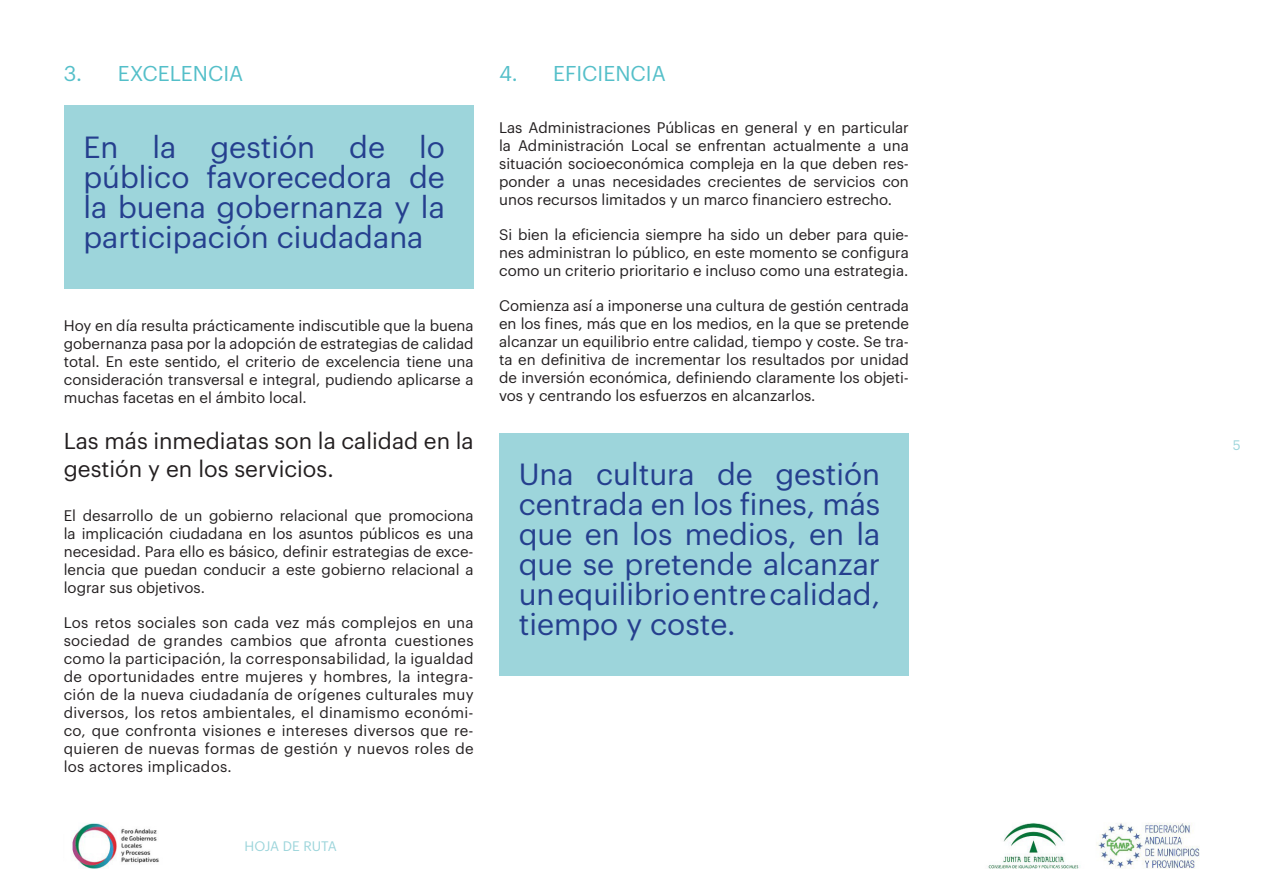
<style>
.page{position:relative;width:1263px;height:893px;background:#fff}
.page>*{position:absolute;margin:0;border:0;box-sizing:border-box;transform-origin:0 0}
.Destacado{font:30px/30px "Graphik";color:#253f8e;text-align:justify}
.Destacado-2{font:22.5px/28.5px "Graphik";color:#231f20}
.t1{font:21px "Graphik";color:#54bfc9}
.Texto_cuerpo{font:15px/18px "Graphik";color:#231f20;text-align:justify}
.t2{font:13.5px "Graphik";letter-spacing:-.005em;color:#9dd5db}
</style>
<div class="page">
<img style="left:988px;top:822px;width:211px;height:47px">
<img style="left:72px;top:823px;width:87px;height:46px">
<div style="left:64px;top:105px;width:410px;height:184px;background:#9dd5db"></div>
<div style="left:499px;top:433px;width:410px;height:243px;background:#9dd5db"></div>
<p class="t1" style="left:64px;top:58px;width:181px">3. EXCELENCIA</p>
<p class="Destacado" style="left:83px;top:130px;width:363px">En la gestión de lo público favorecedora de la buena gobernanza y la participación ciudadana</p>
<p class="Texto_cuerpo" style="left:64px;top:315px;width:411px">Hoy en día resulta prácticamente indiscutible que la buena gobernanza pasa por la adopción de estrategias de calidad total. En este sentido, el criterio de excelencia tiene una consideración transversal e integral, pudiendo aplicarse a muchas facetas en el ámbito local.</p>
<p class="Destacado-2" style="left:64px;top:424px;width:411px">Las más inmediatas son la calidad en la gestión y en los servicios.</p>
<p class="Texto_cuerpo" style="left:64px;top:505px;width:411px">El desarrollo de un gobierno relacional que promociona la implicación ciudadana en los asuntos públicos es una necesidad. Para ello es básico, definir estrategias de exce&shy;lencia que puedan conducir a este gobierno relacional a lograr sus objetivos.</p>
<p class="Texto_cuerpo" style="left:64px;top:612px;width:411px">Los retos sociales son cada vez más complejos en una sociedad de grandes cambios que afronta cuestiones como la participación, la corresponsabilidad, la igualdad de oportunidades entre mujeres y hombres, la integra&shy;ción de la nueva ciudadanía de orígenes culturales muy diversos, los retos ambientales, el dinamismo económi&shy;co, que confronta visiones e intereses diversos que re&shy;quieren de nuevas formas de gestión y nuevos roles de los actores implicados.</p>
<p class="t1" style="left:499px;top:58px;width:168px">4. EFICIENCIA</p>
<p class="Texto_cuerpo" style="left:499px;top:117px;width:411px">Las Administraciones Públicas en general y en particular la Administración Local se enfrentan actualmente a una situación socioeconómica compleja en la que deben res&shy;ponder a unas necesidades crecientes de servicios con unos recursos limitados y un marco financiero estrecho.</p>
<p class="Texto_cuerpo" style="left:499px;top:224px;width:411px">Si bien la eficiencia siempre ha sido un deber para quie&shy;nes administran lo público, en este momento se configura como un criterio prioritario e incluso como una estrategia.</p>
<p class="Texto_cuerpo" style="left:499px;top:295px;width:411px">Comienza así a imponerse una cultura de gestión centrada en los fines, más que en los medios, en la que se pretende alcanzar un equilibrio entre calidad, tiempo y coste. Se tra&shy;ta en definitiva de incrementar los resultados por unidad de inversión económica, definiendo claramente los objeti&shy;vos y centrando los esfuerzos en alcanzarlos.</p>
<p class="Destacado" style="left:519px;top:457px;width:363px">Una cultura de gestión centrada en los fines, más que en los medios, en la que se pretende alcanzar un equilibrio entre calidad, tiempo y coste.</p>
<p class="t2" style="left:244px;top:836px;width:94px">HOJA DE RUTA</p>
<p class="t2" style="left:1233px;top:435px;width:9px">5</p>
</div>
